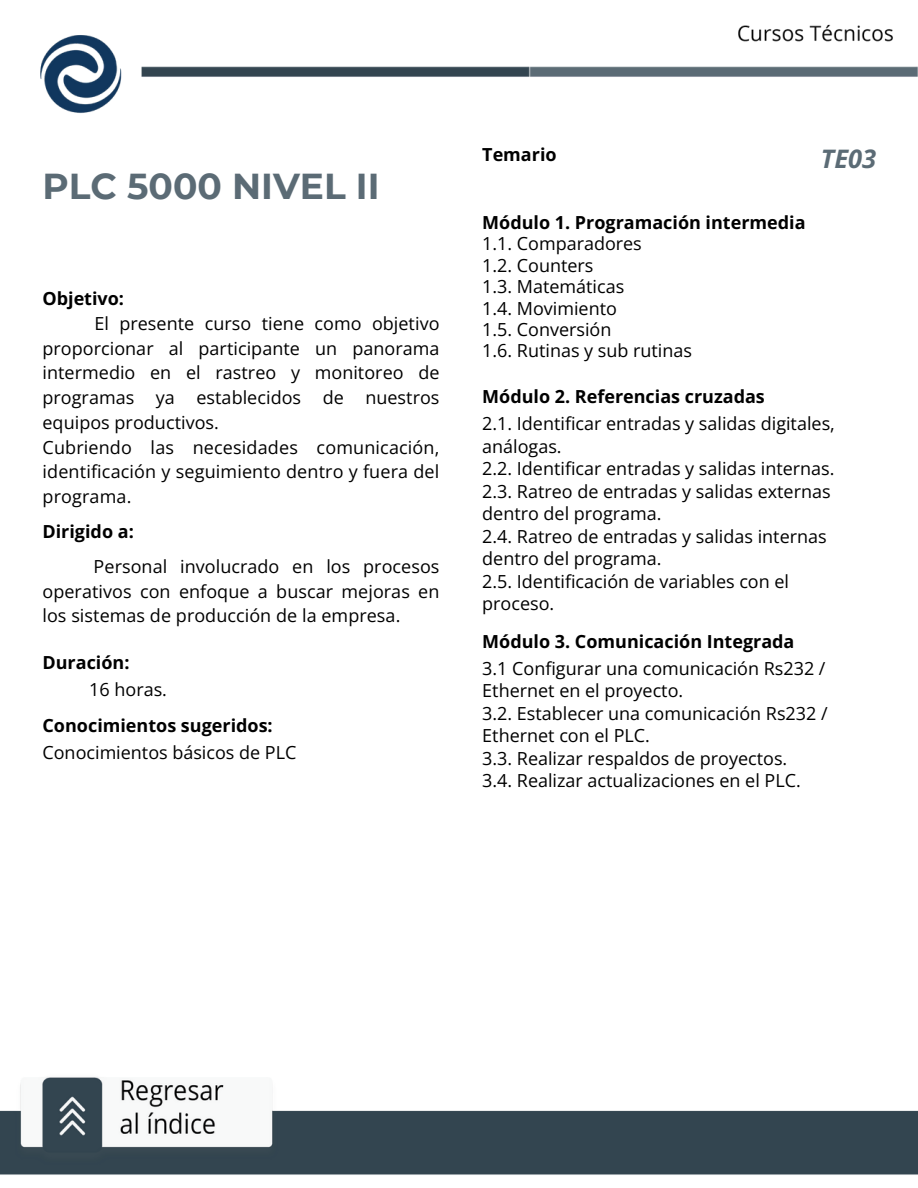
<style>
.page{position:relative;width:918px;height:1188px;background:#fff}
.page>*{position:absolute;margin:0;border:0;box-sizing:border-box;transform-origin:0 0}
.t1{font:700 36px "Montserrat";color:#5b6b75}
.t2{font:italic 700 25.5px "Open Sans";color:#5b6b75}
.t3{font:18px/22.5px "Open Sans";color:#000}
.t4{font:700 18px "Open Sans";color:#000}
</style>
<div class="page">
<img style="left:0;top:24px;width:918px;height:1151px">
<h1 class="t1" style="left:43px;top:164px;width:339px">PLC 5000 NIVEL II</h1>
<p class="t4" style="left:43px;top:286px;width:83px">Objetivo:</p>
<p class="t3" style="left:43px;top:311px;width:399px;line-height:24.8px;text-indent:52px">El presente curso tiene como objetivo proporcionar al participante un panorama intermedio en el rastreo y monitoreo de programas ya establecidos de nuestros equipos productivos.<br>Cubriendo las necesidades comunicación, identificación y seguimiento dentro y fuera del programa.</p>
<p class="t4" style="left:43px;top:519px;width:93px">Dirigido a:</p>
<p class="t3" style="left:43px;top:554px;width:399px;line-height:24.8px;text-align:justify;text-indent:51px">Personal involucrado en los procesos operativos con enfoque a buscar mejoras en los sistemas de producción de la empresa.</p>
<p class="t4" style="left:43px;top:649px;width:89px">Duración:</p>
<p class="t3" style="left:89px;top:677px;width:79px">16 horas.</p>
<p class="t4" style="left:43px;top:712px;width:232px">Conocimientos sugeridos:</p>
<p class="t3" style="left:43px;top:740px;width:255px">Conocimientos básicos de PLC</p>
<p class="t4" style="left:482px;top:142px;width:76px">Temario</p>
<h2 class="t2" style="left:821px;top:141px;width:57px">TE03</h2>
<p class="t4" style="left:482px;top:210px;width:325px">Módulo 1. Programación intermedia</p>
<p class="t3" style="left:482px;top:233px;width:211px;line-height:21.3px">1.1. Comparadores<br>1.2. Counters<br>1.3. Matemáticas<br>1.4. Movimiento<br>1.5. Conversión<br>1.6. Rutinas y sub rutinas</p>
<p class="t4" style="left:482px;top:384px;width:284px">Módulo 2. Referencias cruzadas</p>
<p class="t3" style="left:482px;top:412px;width:354px">2.1. Identificar entradas y salidas digitales, análogas.<br>2.2. Identificar entradas y salidas internas.<br>2.3. Ratreo de entradas y salidas externas dentro del programa.<br>2.4. Ratreo de entradas y salidas internas dentro del programa.<br>2.5. Identificación de variables con el proceso.</p>
<p class="t4" style="left:482px;top:628px;width:314px">Módulo 3. Comunicación Integrada</p>
<p class="t3" style="left:482px;top:656px;width:347px">3.1 Configurar una comunicación Rs232 / Ethernet en el proyecto.<br>3.2. Establecer una comunicación Rs232 / Ethernet con el PLC.<br>3.3. Realizar respaldos de proyectos.<br>3.4. Realizar actualizaciones en el PLC.</p>
</div>
